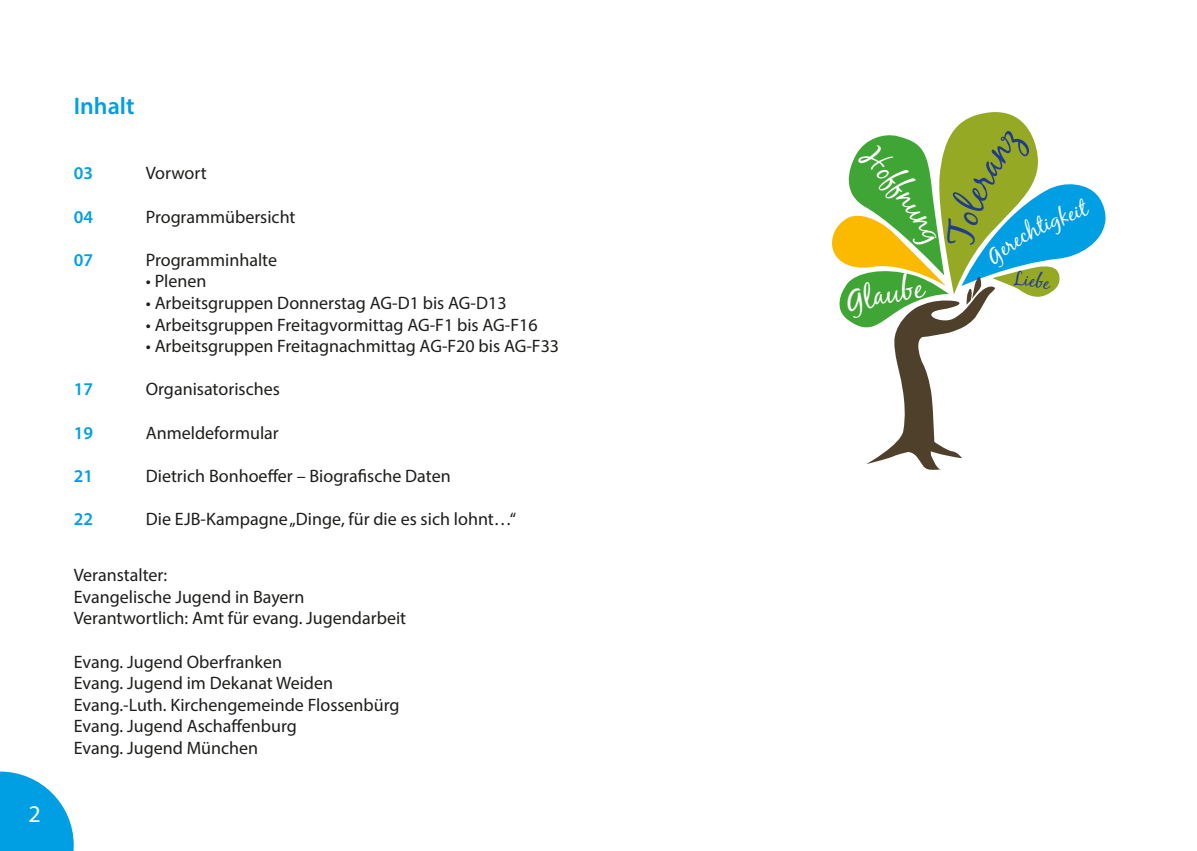
<style>
.page{position:relative;width:1197px;height:851px;background:#fff}
.page>*{position:absolute;margin:0;border:0;box-sizing:border-box;transform-origin:0 0}
.t1{font:600 24px "Myriad Pro";color:#009fe3}
.t2{font:24px "Myriad Pro";color:#fff}
.t3{font:18px/21.6px "Myriad Pro";color:#1d1d1b}
.t4{font:600 18px "Myriad Pro";color:#009fe3}
</style>
<div class="page">
<svg style="left:0;top:771px;width:74px;height:79px"></svg>
<svg style="left:832px;top:112px;width:273px;height:358px"></svg>
<h1 class="t2" style="left:28px;top:799px;width:14px">2</h1>
<h1 class="t1" style="left:74px;top:91px;width:62px">Inhalt</h1>
<p class="t4" style="left:74px;top:162px;width:21px">03</p>
<p class="t3" style="left:146px;top:162px;width:62px">Vorwort</p>
<p class="t4" style="left:74px;top:205px;width:21px">04</p>
<p class="t3" style="left:146px;top:205px;width:151px">Programmübersicht</p>
<p class="t4" style="left:74px;top:248px;width:21px">07</p>
<p class="t3" style="left:146px;top:248px;width:133px">Programminhalte</p>
<p class="t3" style="left:146px;top:270px;width:62px">• Plenen</p>
<p class="t3" style="left:146px;top:292px;width:362px">• Arbeitsgruppen Donnerstag AG-D1 bis AG-D13</p>
<p class="t3" style="left:146px;top:313px;width:393px">• Arbeitsgruppen Freitagvormittag AG-F1 bis AG-F16</p>
<p class="t3" style="left:146px;top:335px;width:415px">• Arbeitsgruppen Freitagnachmittag AG-F20 bis AG-F33</p>
<p class="t4" style="left:74px;top:378px;width:21px">17</p>
<p class="t3" style="left:146px;top:378px;width:136px">Organisatorisches</p>
<p class="t4" style="left:74px;top:421px;width:21px">19</p>
<p class="t3" style="left:146px;top:421px;width:135px">Anmeldeformular</p>
<p class="t4" style="left:74px;top:464px;width:21px">21</p>
<p class="t3" style="left:146px;top:464px;width:306px">Dietrich Bonhoeffer – Biografische Daten</p>
<p class="t4" style="left:74px;top:507px;width:21px">22</p>
<p class="t3" style="left:146px;top:508px;width:372px">Die EJB-Kampagne„Dinge, für die es sich lohnt…“</p>
<p class="t3" style="left:74px;top:564px;width:334px">Veranstalter:<br>Evangelische Jugend in Bayern<br>Verantwortlich: Amt für evang. Jugendarbeit</p>
<p class="t3" style="left:74px;top:650px;width:327px">Evang. Jugend Oberfranken<br>Evang. Jugend im Dekanat Weiden<br>Evang.-Luth. Kirchengemeinde Flossenbürg<br>Evang. Jugend Aschaffenburg<br>Evang. Jugend München</p>
</div>
